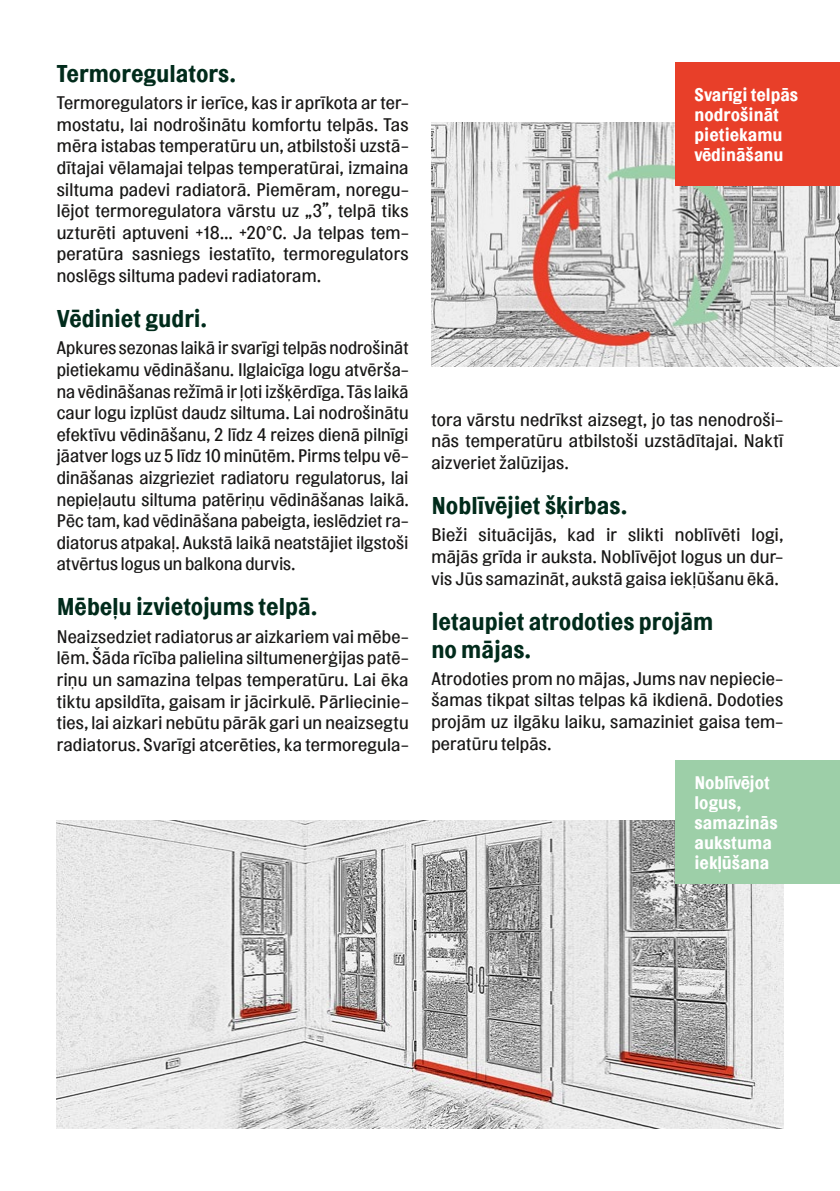
<style>
.page{position:relative;width:840px;height:1191px;background:#fff}
.page>*{position:absolute;margin:0;border:0;box-sizing:border-box;transform-origin:0 0}
.t1{font:700 24px/28px "Topol";color:#012b1b}
.t2{font:18px/21.6px "Topol";letter-spacing:.005em;color:#181716;text-align:justify}
.t3{font:700 18px/20px "Topol";color:#fff}
</style>
<div class="page">
<img style="left:431px;top:122px;width:408px;height:245px">
<img style="left:57px;top:820px;width:725px;height:308px">
<div style="left:675px;top:62px;width:164px;height:123px;background:#e83f29"></div>
<div style="left:675px;top:760px;width:164px;height:123px;background:#9dcfa8"></div>
<h1 class="t1" style="left:57px;top:59px;width:180px">Termoregulators.</h1>
<p class="t2" style="left:57px;top:92px;width:353px">Termoregulators ir ierīce, kas ir aprīkota ar ter&shy;mostatu, lai nodrošinātu komfortu telpās. Tas mēra istabas temperatūru un, atbilstoši uzstā&shy;dītajai vēlamajai telpas temperatūrai, izmaina siltuma padevi radiatorā. Piemēram, noregu&shy;lējot termoregulatora vārstu uz „3”, telpā tiks uzturēti aptuveni +18... +20°C. Ja telpas tem&shy;peratūra sasniegs iestatīto, termoregulators noslēgs siltuma padevi radiatoram.</p>
<h1 class="t1" style="left:57px;top:304px;width:151px">Vēdiniet gudri.</h1>
<p class="t2" style="left:57px;top:337px;width:353px">Apkures sezonas laikā ir svarīgi telpās nodrošināt pietiekamu vēdināšanu. Ilglaicīga logu atvērša&shy;na vēdināšanas režīmā ir ļoti izšķērdīga. Tās laikā caur logu izplūst daudz siltuma. Lai nodrošinātu efektīvu vēdināšanu, 2 līdz 4 reizes dienā pilnīgi jāatver logs uz 5 līdz 10 minūtēm. Pirms telpu vē&shy;dināšanas aizgrieziet radiatoru regulatorus, lai nepieļautu siltuma patēriņu vēdināšanas laikā.<br>Pēc tam, kad vēdināšana pabeigta, ieslēdziet ra&shy;diatorus atpakaļ. Aukstā laikā neatstājiet ilgstoši atvērtus logus un balkona durvis.</p>
<h1 class="t1" style="left:57px;top:592px;width:262px">Mēbeļu izvietojums telpā.</h1>
<p class="t2" style="left:57px;top:625px;width:353px">Neaizsedziet radiatorus ar aizkariem vai mēbe&shy;lēm. Šāda rīcība palielina siltumenerģijas patē&shy;riņu un samazina telpas temperatūru. Lai ēka tiktu apsildīta, gaisam ir jācirkulē. Pārliecinie&shy;ties, lai aizkari nebūtu pārāk gari un neaizsegtu radiatorus. Svarīgi atcerēties, ka termoregula-</p>
<p class="t3" style="left:694px;top:84px;width:105px">Svarīgi telpās nodrošināt pietiekamu vēdināšanu</p>
<p class="t2" style="left:431px;top:408px;width:353px">tora vārstu nedrīkst aizsegt, jo tas nenodroši&shy;nās temperatūru atbilstoši uzstādītajai. Naktī aizveriet žalūzijas.</p>
<h1 class="t1" style="left:431px;top:491px;width:197px">Noblīvējiet šķirbas.</h1>
<p class="t2" style="left:431px;top:524px;width:353px">Bieži situācijās, kad ir slikti noblīvēti logi, mājās grīda ir auksta. Noblīvējot logus un dur&shy;vis Jūs samazināt, aukstā gaisa iekļūšanu ēkā.</p>
<h1 class="t1" style="left:431px;top:606px;width:283px">Ietaupiet atrodoties projām no mājas.</h1>
<p class="t2" style="left:431px;top:667px;width:353px">Atrodoties prom no mājas, Jums nav nepiecie&shy;šamas tikpat siltas telpas kā ikdienā. Dodoties projām uz ilgāku laiku, samaziniet gaisa tem&shy;peratūru telpās.</p>
<p class="t3" style="left:694px;top:772px;width:85px">Noblīvējot logus, samazinās aukstuma iekļūšana</p>
</div>
